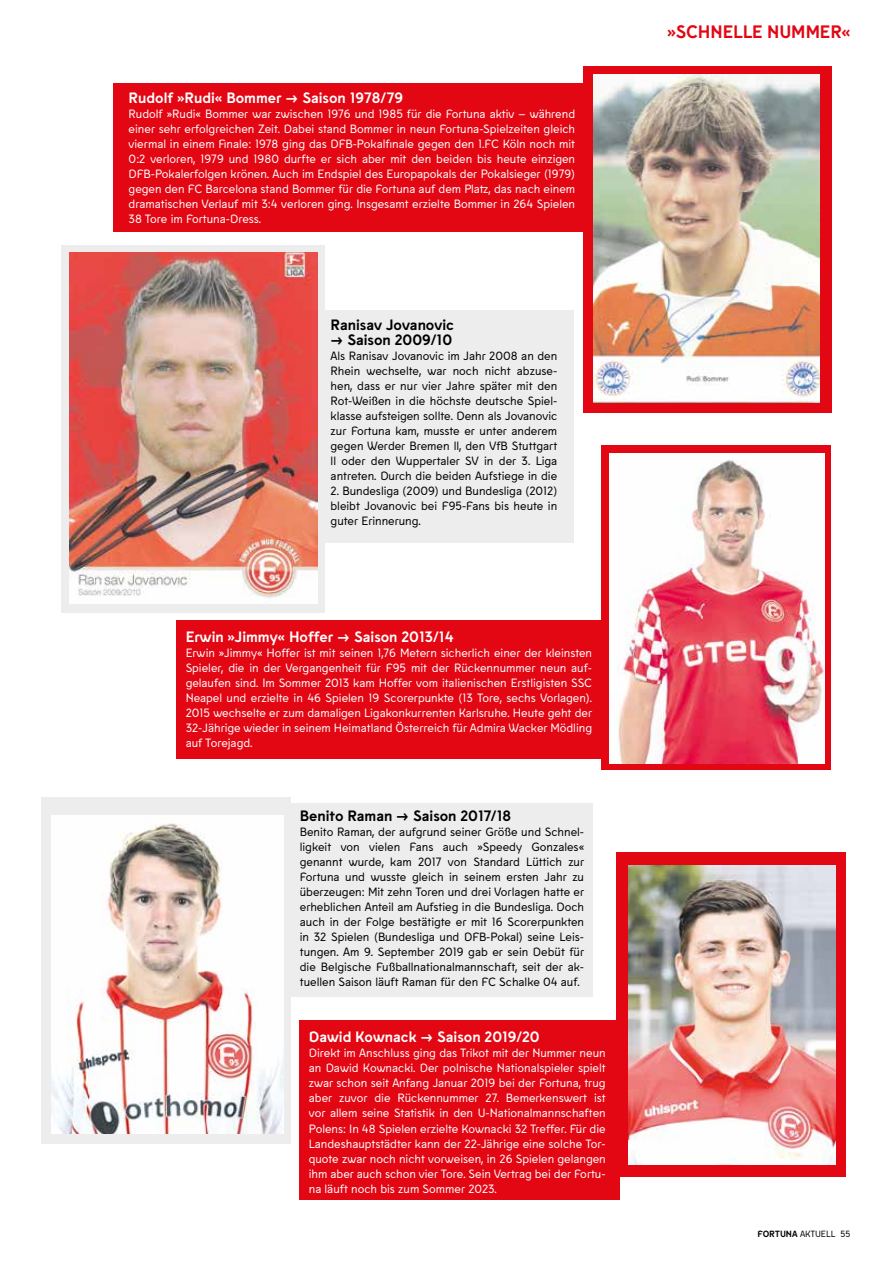
<style>
.page{position:relative;width:893px;height:1263px;background:#fff}
.page>*{position:absolute;margin:0;border:0;box-sizing:border-box;transform-origin:0 0}
.t1{font:700 18px "Fortuna Sans";color:#e30613}
.t2{font:700 15px "Fortuna Sans";color:#fff}
.t3{font:700 15px "Fortuna Sans";color:#000}
.t4{font:12px/15px "Fortuna Sans";color:#fff;text-align:justify}
.t5{font:12px/15px "Fortuna Sans";color:#000;text-align:justify}
.t6{font:9px "Fortuna Sans";letter-spacing:.005em;color:#000}
.s1{font-weight:700}
</style>
<div class="page">
<div style="left:114px;top:84px;width:514px;height:148px;background:#e30613"></div>
<div style="left:61px;top:245px;width:264px;height:368px;background:#ededed"></div>
<div style="left:42px;top:797px;width:249px;height:346px;background:#ededed"></div>
<div style="left:290px;top:804px;width:302px;height:193px;background:#ededed"></div>
<div style="left:320px;top:310px;width:254px;height:233px;background:#ededed"></div>
<div style="left:584px;top:66px;width:248px;height:346px;background:#e30613"></div>
<div style="left:602px;top:445px;width:229px;height:325px;background:#e30613"></div>
<div style="left:617px;top:853px;width:229px;height:324px;background:#e30613"></div>
<div style="left:300px;top:1020px;width:320px;height:180px;background:#e30613"></div>
<div style="left:176px;top:621px;width:429px;height:138px;background:#e30613"></div>
<img style="left:70px;top:252px;width:248px;height:351px">
<img style="left:610px;top:453px;width:214px;height:310px">
<img style="left:51px;top:815px;width:232px;height:318px">
<img style="left:593px;top:74px;width:227px;height:328px">
<img style="left:629px;top:865px;width:206px;height:299px">
<p class="t2" style="left:129px;top:86px;width:276px">Rudolf »Rudi« Bommer → Saison 1978/79</p>
<p class="t4" style="left:129px;top:106px;width:448px">Rudolf »Rudi« Bommer war zwischen 1976 und 1985 für die Fortuna aktiv – während einer sehr erfolgreichen Zeit. Dabei stand Bommer in neun Fortuna-Spielzeiten gleich viermal in einem Finale: 1978 ging das DFB-Pokalfinale gegen den 1.FC Köln noch mit 0:2 verloren, 1979 und 1980 durfte er sich aber mit den beiden bis heute einzigen DFB-Pokalerfolgen krönen. Auch im Endspiel des Europapokals der Pokalsieger (1979) gegen den FC Barcelona stand Bommer für die Fortuna auf dem Platz, das nach einem dramatischen Verlauf mit 3:4 verloren ging. Insgesamt erzielte Bommer in 264 Spielen 38 Tore im Fortuna-Dress.</p>
<p class="t3" style="left:331px;top:313px;width:125px">Ranisav Jovanovic</p>
<p class="t3" style="left:331px;top:328px;width:123px">→ Saison 2009/10</p>
<p class="t5" style="left:331px;top:348px;width:228px">Als Ranisav Jovanovic im Jahr 2008 an den Rhein wechselte, war noch nicht abzuse&shy;hen, dass er nur vier Jahre später mit den Rot-Weißen in die höchste deutsche Spiel&shy;klasse aufsteigen sollte. Denn als Jovanovic zur Fortuna kam, musste er unter anderem gegen Werder Bremen ll, den VfB Stuttgart ll oder den Wuppertaler SV in der 3. Liga antreten. Durch die beiden Aufstiege in die</p>
<p class="t5" style="left:331px;top:483px;width:228px">2. Bundesliga (2009) und Bundesliga (2012) bleibt Jovanovic bei F95-Fans bis heute in guter Erinnerung.</p>
<p class="t2" style="left:186px;top:625px;width:269px">Erwin »Jimmy« Hoffer → Saison 2013/14</p>
<p class="t4" style="left:186px;top:645px;width:408px">Erwin »Jimmy« Hoffer ist mit seinen 1,76 Metern sicherlich einer der kleinsten Spieler, die in der Vergangenheit für F95 mit der Rückennummer neun auf&shy;gelaufen sind. Im Sommer 2013 kam Hoffer vom italienischen Erstligisten SSC Neapel und erzielte in 46 Spielen 19 Scorerpunkte (13 Tore, sechs Vorlagen).<br>2015 wechselte er zum damaligen Ligakonkurrenten Karlsruhe. Heute geht der 32-Jährige wieder in seinem Heimatland Österreich für Admira Wacker Mödling auf Torejagd.</p>
<p class="t3" style="left:300px;top:804px;width:213px">Benito Raman → Saison 2017/18</p>
<p class="t5" style="left:300px;top:824px;width:286px">Benito Raman, der aufgrund seiner Größe und Schnel&shy;ligkeit von vielen Fans auch »Speedy Gonzales« genannt wurde, kam 2017 von Standard Lüttich zur Fortuna und wusste gleich in seinem ersten Jahr zu überzeugen: Mit zehn Toren und drei Vorlagen hatte er erheblichen Anteil am Aufstieg in die Bundesliga. Doch auch in der Folge bestätigte er mit 16 Scorerpunkten in 32 Spielen (Bundesliga und DFB-Pokal) seine Leis&shy;tungen. Am 9. September 2019 gab er sein Debüt für die Belgische Fußballnationalmannschaft, seit der ak&shy;tuellen Saison läuft Raman für den FC Schalke 04 auf.</p>
<p class="t2" style="left:309px;top:1025px;width:232px">Dawid Kownack → Saison 2019/20</p>
<p class="t4" style="left:309px;top:1045px;width:298px">Direkt im Anschluss ging das Trikot mit der Nummer neun an Dawid Kownacki. Der polnische Nationalspieler spielt zwar schon seit Anfang Januar 2019 bei der Fortuna, trug aber zuvor die Rückennummer 27. Bemerkenswert ist vor allem seine Statistik in den U-Nationalmannschaften Polens: In 48 Spielen erzielte Kownacki 32 Treffer. Für die Landeshauptstädter kann der 22-Jährige eine solche Tor&shy;quote zwar noch nicht vorweisen, in 26 Spielen gelangen ihm aber auch schon vier Tore. Sein Vertrag bei der Fortu&shy;na läuft noch bis zum Sommer 2023.</p>
<h1 class="t1" style="left:667px;top:17px;width:185px">»SCHNELLE NUMMER«</h1>
<p class="t6" style="left:757px;top:1227px;width:95px"><span class="s1">FORTUNA</span> AKTUELL 55</p>
</div>
